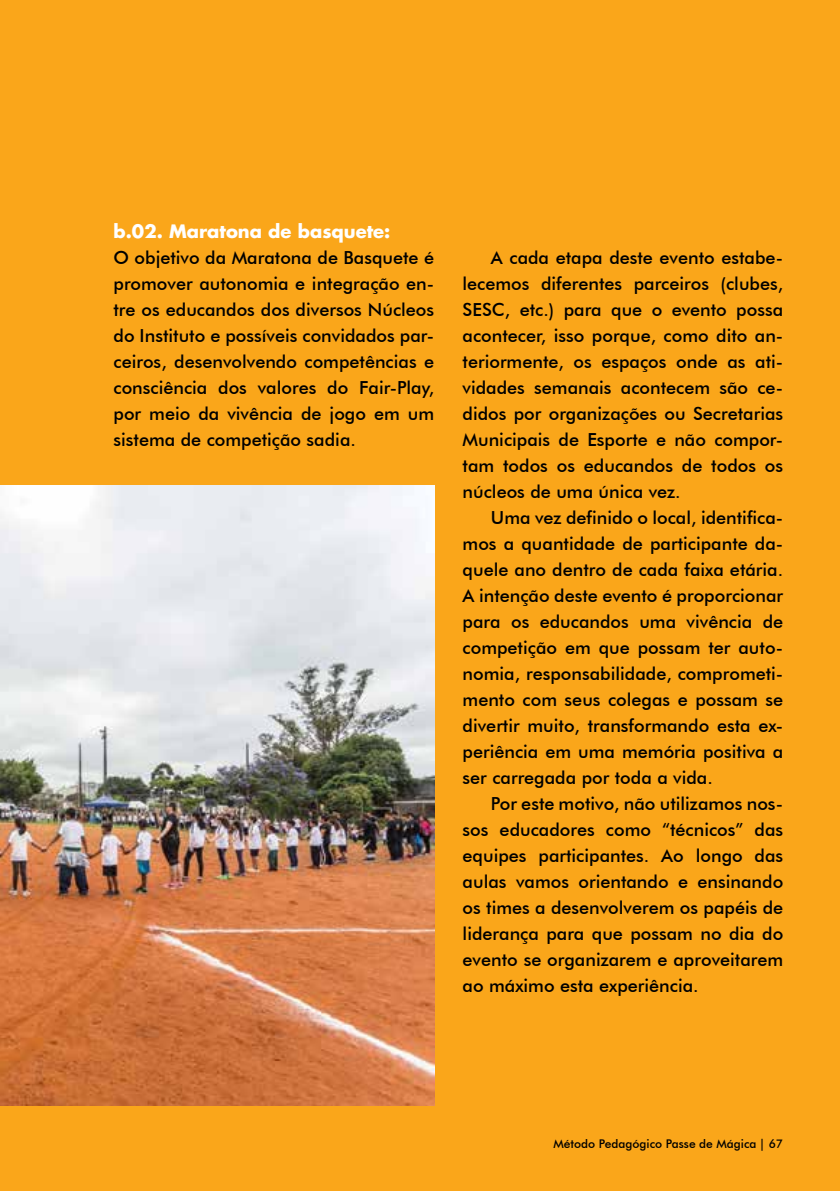
<style>
.page{position:relative;width:840px;height:1191px;background:#fff}
.page>*{position:absolute;margin:0;border:0;box-sizing:border-box;transform-origin:0 0}
.t1{font:500 18px/26px "Futura BT";color:#000;text-align:justify}
.t2{font:700 18px "Futura";color:#fff}
.t3{font:500 12px "Futura BT";color:#000}
</style>
<div class="page">
<div style="left:0;top:0;width:839px;height:1191px;background:#faa61a"></div>
<img style="left:0;top:486px;width:434px;height:620px">
<p class="t2" style="left:113px;top:219px;width:278px">b.02. Maratona de basquete:</p>
<p class="t1" style="left:113px;top:244px;width:322px">O objetivo da Maratona de Basquete é promover autonomia e integração en&shy;tre os educandos dos diversos Núcleos do Instituto e possíveis convidados par&shy;ceiros, desenvolvendo competências e consciência dos valores do Fair-Play, por meio da vivência de jogo em um sistema de competição sadia.</p>
<p class="t1" style="left:462px;top:244px;width:322px;text-indent:28px">A cada etapa deste evento estabe&shy;lecemos diferentes parceiros (clubes, SESC, etc.) para que o evento possa acontecer, isso porque, como dito an&shy;teriormente, os espaços onde as ati&shy;vidades semanais acontecem são ce&shy;didos por organizações ou Secretarias Municipais de Esporte e não compor&shy;tam todos os educandos de todos os núcleos de uma única vez.</p>
<p class="t1" style="left:462px;top:504px;width:322px;text-indent:28px">Uma vez definido o local, identifica&shy;mos a quantidade de participante da&shy;quele ano dentro de cada faixa etária.<br>A intenção deste evento é proporcionar para os educandos uma vivência de competição em que possam ter auto&shy;nomia, responsabilidade, comprometi&shy;mento com seus colegas e possam se divertir muito, transformando esta ex&shy;periência em uma memória positiva a ser carregada por toda a vida.</p>
<p class="t1" style="left:462px;top:790px;width:322px;text-indent:28px">Por este motivo, não utilizamos nos&shy;sos educadores como “técnicos” das equipes participantes. Ao longo das aulas vamos orientando e ensinando os times a desenvolverem os papéis de liderança para que possam no dia do evento se organizarem e aproveitarem ao máximo esta experiência.</p>
<p class="t3" style="left:553px;top:1136px;width:231px">Método Pedagógico Passe de Mágica | 67</p>
</div>
